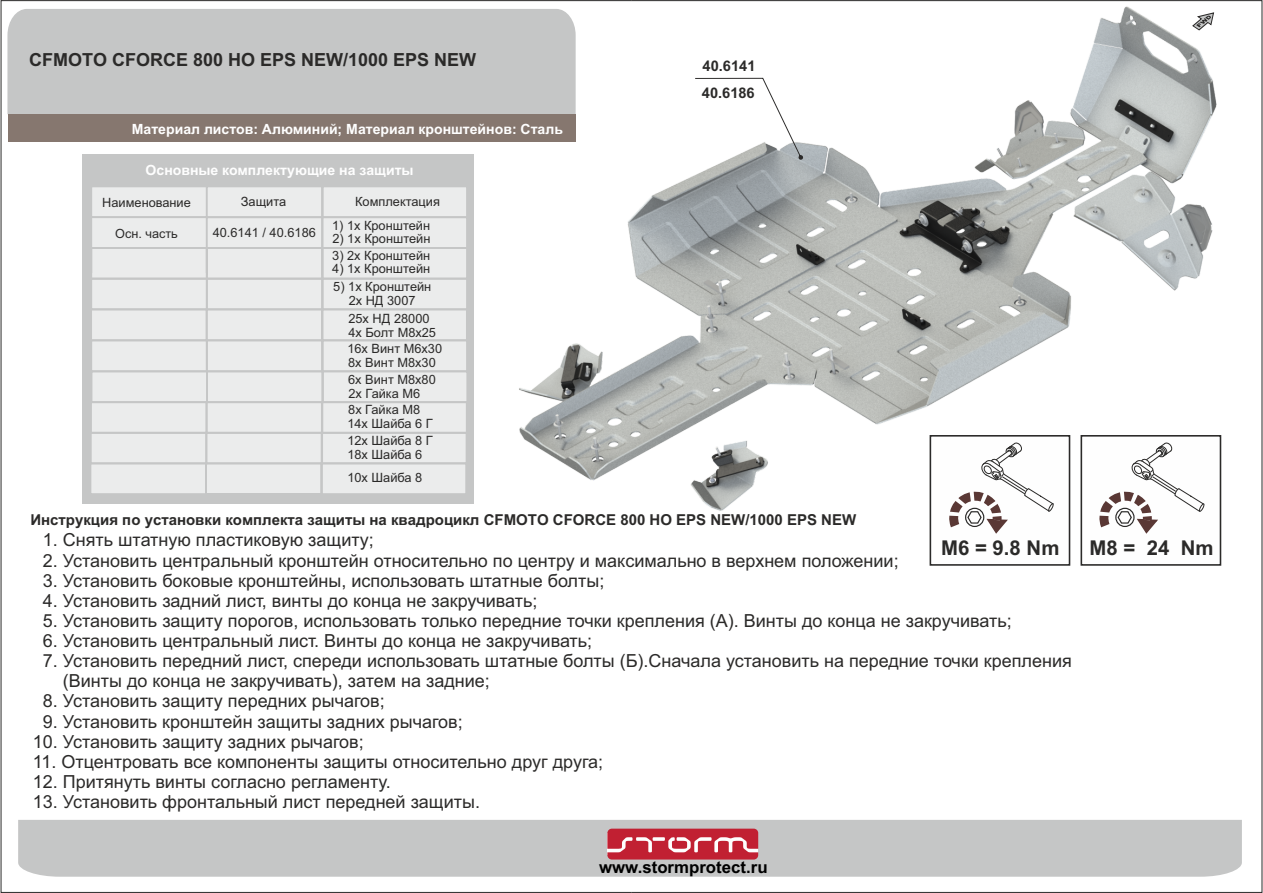
<style>
.page{position:relative;width:1263px;height:893px;background:#fff}
.page>*{position:absolute;margin:0;border:0;box-sizing:border-box;transform-origin:0 0}
.t1{font:700 20.4px "Arial";color:#2b2a29}
.t2{font:18px/20.1px "Arial";color:#2b2a29}
.t3{font:700 18px "Arial";color:#2b2a29}
.t4{font:700 16.8px "Arial";color:#000}
.t5{font:700 15px "Arial";color:#2b2a29}
.t6{font:700 14.55px "Arial";color:#2b2a29}
.t7{font:700 14.1px "Arial";color:#fefefe}
.t8{font:12.75px/14px "Arial";color:#2b2a29}
</style>
<div class="page">
<div style="left:18px;top:820px;width:1224px;height:56px;background:#c5c6c6"></div>
<svg style="left:607px;top:828px;width:151px;height:31px;background:#ca4756"></svg>
<div style="left:7px;top:9px;width:473px;height:105px;background:#c5c6c6"></div>
<div style="left:8px;top:114px;width:568px;height:27px;background:#86776f"></div>
<div style="left:82px;top:154px;width:392px;height:349px;background:#c5c6c6"></div>
<div style="left:91px;top:186px;width:116px;height:31px;background:#ebecec"></div>
<div style="left:90px;top:185px;width:118px;height:33px;border:2px solid #c5c6c6"></div>
<div style="left:91px;top:217px;width:116px;height:31px;background:#ebecec"></div>
<div style="left:90px;top:216px;width:118px;height:33px;border:2px solid #c5c6c6"></div>
<div style="left:91px;top:248px;width:116px;height:31px;background:#ebecec"></div>
<div style="left:207px;top:186px;width:115px;height:31px;background:#ebecec"></div>
<div style="left:207px;top:217px;width:115px;height:31px;background:#ebecec"></div>
<div style="left:206px;top:216px;width:117px;height:33px;border:2px solid #c5c6c6"></div>
<div style="left:207px;top:248px;width:115px;height:31px;background:#ebecec"></div>
<div style="left:322px;top:186px;width:145px;height:308px;background:#ebecec"></div>
<div style="left:91px;top:273px;width:116px;height:221px;background:#ebecec"></div>
<div style="left:207px;top:275px;width:115px;height:218px;background:#ebecec"></div>
<div style="left:206px;top:185px;width:117px;height:33px;border:2px solid #c5c6c6"></div>
<div style="left:321px;top:185px;width:147px;height:33px;border:2px solid #c5c6c6"></div>
<div style="left:321px;top:216px;width:147px;height:33px;border:2px solid #c5c6c6"></div>
<div style="left:321px;top:247px;width:147px;height:33px;border:2px solid #c5c6c6"></div>
<div style="left:206px;top:247px;width:117px;height:33px;border:2px solid #c5c6c6"></div>
<div style="left:90px;top:247px;width:118px;height:33px;border:2px solid #c5c6c6"></div>
<div style="left:321px;top:277px;width:147px;height:33px;border:2px solid #c5c6c6"></div>
<div style="left:206px;top:277px;width:117px;height:33px;border:2px solid #c5c6c6"></div>
<div style="left:90px;top:277px;width:118px;height:33px;border:2px solid #c5c6c6"></div>
<div style="left:321px;top:308px;width:147px;height:33px;border:2px solid #c5c6c6"></div>
<div style="left:206px;top:308px;width:117px;height:33px;border:2px solid #c5c6c6"></div>
<div style="left:90px;top:308px;width:118px;height:33px;border:2px solid #c5c6c6"></div>
<div style="left:321px;top:339px;width:147px;height:33px;border:2px solid #c5c6c6"></div>
<div style="left:206px;top:339px;width:117px;height:33px;border:2px solid #c5c6c6"></div>
<div style="left:90px;top:339px;width:118px;height:33px;border:2px solid #c5c6c6"></div>
<div style="left:322px;top:370px;width:147px;height:33px;border:2px solid #c5c6c6"></div>
<div style="left:206px;top:370px;width:118px;height:33px;border:2px solid #c5c6c6"></div>
<div style="left:91px;top:370px;width:117px;height:33px;border:2px solid #c5c6c6"></div>
<div style="left:321px;top:401px;width:147px;height:33px;border:2px solid #c5c6c6"></div>
<div style="left:206px;top:401px;width:117px;height:33px;border:2px solid #c5c6c6"></div>
<div style="left:90px;top:401px;width:117px;height:33px;border:2px solid #c5c6c6"></div>
<div style="left:321px;top:431px;width:147px;height:33px;border:2px solid #c5c6c6"></div>
<div style="left:205px;top:432px;width:118px;height:32px;border:2px solid #c5c6c6"></div>
<div style="left:90px;top:432px;width:117px;height:32px;border:2px solid #c5c6c6"></div>
<div style="left:321px;top:462px;width:146px;height:33px;border:2px solid #c5c6c6"></div>
<div style="left:205px;top:462px;width:117px;height:33px;border:2px solid #c5c6c6"></div>
<div style="left:90px;top:462px;width:117px;height:33px;border:2px solid #c5c6c6"></div>
<div style="left:1081px;top:435px;width:140px;height:130px;border:2px solid #2b2a29"></div>
<div style="left:930px;top:435px;width:140px;height:130px;border:2px solid #2b2a29"></div>
<img style="left:480px;top:0;width:763px;height:547px">
<svg style="left:1191px;top:6px;width:23px;height:29px"></svg>
<svg style="left:695px;top:78px;width:108px;height:82px"></svg>
<p class="t3" style="left:29px;top:52px;width:449px">CFMOTO CFORCE 800 HO EPS NEW/1000 EPS NEW</p>
<p class="t7" style="left:132px;top:123px;width:433px">Материал листов: Алюминий; Материал кронштейнов: Сталь</p>
<p class="t7" style="left:146px;top:164px;width:269px">Основные комплектующие на защиты</p>
<p class="t8" style="left:102px;top:197px;width:90px">Наименование</p>
<p class="t8" style="left:241px;top:195px;width:47px">Защита</p>
<p class="t8" style="left:355px;top:195px;width:86px">Комплектация</p>
<p class="t8" style="left:115px;top:227px;width:64px">Осн. часть</p>
<p class="t8" style="left:213px;top:227px;width:105px">40.6141 / 40.6186</p>
<p class="t8" style="left:332px;top:219px;width:100px">1) 1х Кронштейн</p>
<p class="t8" style="left:332px;top:233px;width:100px">2) 1х Кронштейн</p>
<p class="t8" style="left:332px;top:249px;width:100px">3) 2х Кронштейн</p>
<p class="t8" style="left:332px;top:263px;width:100px">4) 1х Кронштейн</p>
<p class="t8" style="left:333px;top:280px;width:100px;text-align:center">5) 1х Кронштейн<br>2х НД 3007</p>
<p class="t8" style="left:348px;top:313px;width:89px;line-height:13.4px">25х НД 28000<br>4х Болт М8х25</p>
<p class="t8" style="left:347px;top:343px;width:96px;line-height:13.2px">16х Винт М6х30<br>8х Винт М8х30</p>
<p class="t8" style="left:348px;top:374px;width:89px">6х Винт М8х80<br>2х Гайка М6</p>
<p class="t8" style="left:347px;top:404px;width:87px">8х Гайка М8<br>14х Шайба 6 Г</p>
<p class="t8" style="left:347px;top:434px;width:87px">12х Шайба 8 Г<br>18х Шайба 6</p>
<p class="t8" style="left:347px;top:472px;width:77px">10х Шайба 8</p>
<p class="t6" style="left:703px;top:61px;width:54px">40.6141</p>
<p class="t6" style="left:702px;top:87px;width:54px">40.6186</p>
<p class="t5" style="left:30px;top:514px;width:827px">Инструкция по установки комплекта защиты на квадроцикл CFMOTO CFORCE 800 HO EPS NEW/1000 EPS NEW</p>
<p class="t2" style="left:43px;top:531px;width:332px">1. Снять штатную пластиковую защиту;</p>
<p class="t2" style="left:43px;top:552px;width:857px">2. Установить центральный кронштейн относительно по центру и максимально в верхнем положении;</p>
<p class="t2" style="left:43px;top:572px;width:563px">3. Установить боковые кронштейны, использовать штатные болты;</p>
<p class="t2" style="left:43px;top:592px;width:496px">4. Установить задний лист, винты до конца не закручивать;</p>
<p class="t2" style="left:43px;top:612px;width:970px">5. Установить защиту порогов, использовать только передние точки крепления (А). Винты до конца не закручивать;</p>
<p class="t2" style="left:43px;top:632px;width:551px">6. Установить центральный лист. Винты до конца не закручивать;</p>
<p class="t2" style="left:63px;top:652px;width:1011px;text-indent:-20px">7. Установить передний лист, спереди использовать штатные болты (Б).Сначала установить на передние точки крепления (Винты до конца не закручивать), затем на задние;</p>
<p class="t2" style="left:43px;top:692px;width:344px">8. Установить защиту передних рычагов;</p>
<p class="t2" style="left:43px;top:712px;width:421px">9. Установить кронштейн защиты задних рычагов;</p>
<p class="t2" style="left:33px;top:732px;width:332px">10. Установить защиту задних рычагов;</p>
<p class="t2" style="left:33px;top:753px;width:572px">11. Отцентровать все компоненты защиты относительно друг друга;</p>
<p class="t2" style="left:33px;top:773px;width:359px">12. Притянуть винты согласно регламенту.</p>
<p class="t2" style="left:33px;top:793px;width:449px">13. Установить фронтальный лист передней защиты.</p>
<p class="t1" style="left:941px;top:540px;width:120px">M6 = 9.8 Nm</p>
<p class="t1" style="left:1090px;top:540px;width:126px">M8 = 24 Nm</p>
<p class="t4" style="left:599px;top:861px;width:170px">www.stormprotect.ru</p>
</div>
